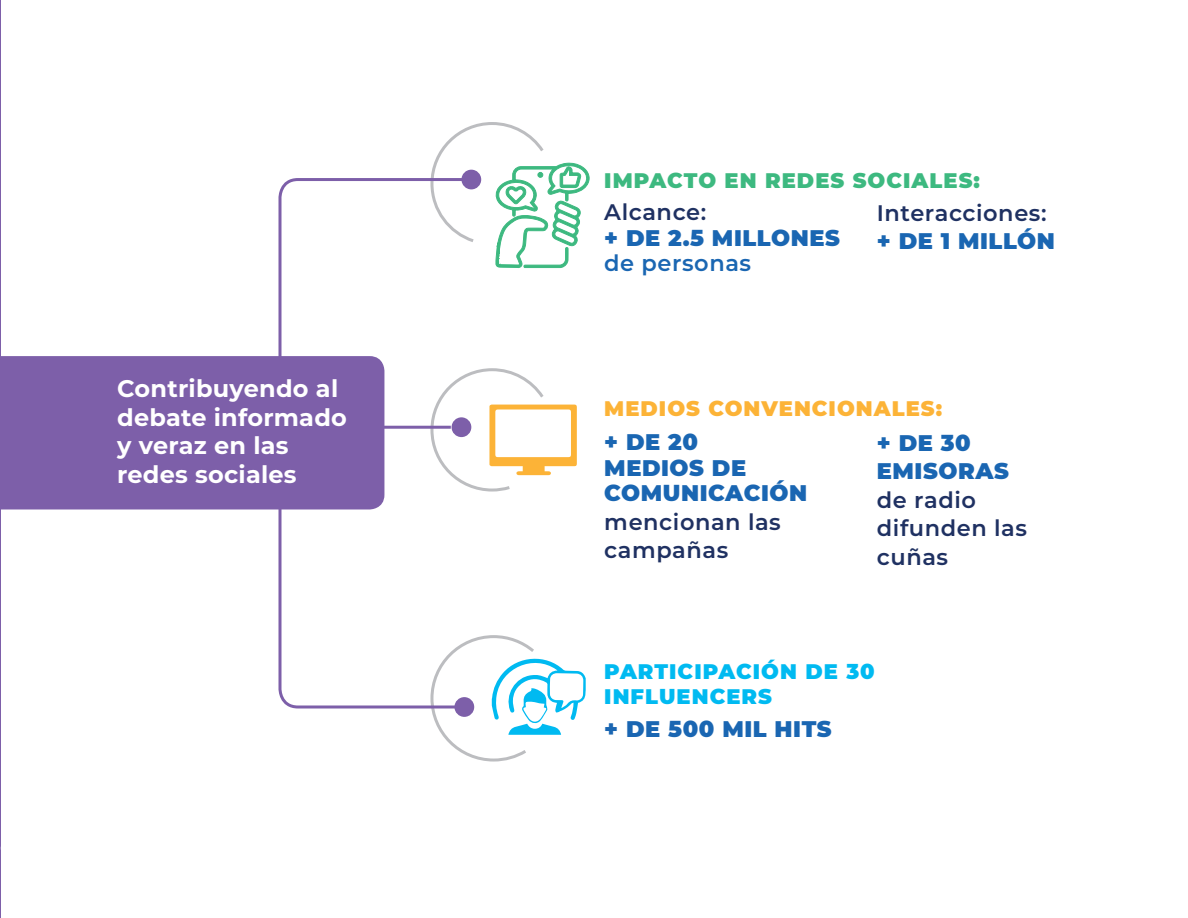
<style>
.page{position:relative;width:1188px;height:918px;background:#fff}
.page>*{position:absolute;margin:0;border:0;box-sizing:border-box;transform-origin:0 0}
.t1{font:700 24px/28.5px "Montserrat";letter-spacing:.01em;color:#fff}
.t2{font:900 22.5px/25.5px "Montserrat";letter-spacing:.025em;color:#1a66b2}
.t3{font:600 22.5px/28.5px "Montserrat";letter-spacing:.025em;color:#1f3162}
.t4{font:600 22.5px "Montserrat";letter-spacing:.025em;color:#1a66b2}
.t5{font:900 21px/25.2px "Montserrat";letter-spacing:.05em;color:#00baf1}
.t6{font:900 21px "Montserrat";letter-spacing:.05em;color:#3db980}
.t7{font:900 21px "Montserrat";letter-spacing:.05em;color:#fcb337}
</style>
<div class="page">
<div style="left:1px;top:356px;width:276px;height:153px;background:#7d5fa9"></div>
<svg style="left:277px;top:122px;width:313px;height:640px"></svg>
<img style="left:0;top:0;width:1px;height:918px">
<p class="t1" style="left:117px;top:373px;width:231px">Contribuyendo al debate informado y veraz en las redes sociales</p>
<p class="t6" style="left:604px;top:165px;width:377px">IMPACTO EN REDES SOCIALES:</p>
<p class="t3" style="left:604px;top:197px;width:103px">Alcance:</p>
<p class="t2" style="left:604px;top:223px;width:237px">+ DE 2.5 MILLONES</p>
<p class="t4" style="left:604px;top:247px;width:148px">de personas</p>
<p class="t3" style="left:877px;top:198px;width:171px">Interacciones:</p>
<p class="t2" style="left:877px;top:227px;width:180px">+ DE 1 MILLÓN</p>
<p class="t7" style="left:604px;top:393px;width:339px">MEDIOS CONVENCIONALES:</p>
<p class="t2" style="left:604px;top:428px;width:204px">+ DE 20<br>MEDIOS DE<br>COMUNICACIÓN</p>
<p class="t3" style="left:604px;top:506px;width:178px">mencionan las campañas</p>
<p class="t2" style="left:877px;top:427px;width:133px;line-height:28.5px">+ DE 30<br>EMISORAS</p>
<p class="t3" style="left:877px;top:485px;width:152px">de radio difunden las cuñas</p>
<p class="t5" style="left:604px;top:657px;width:272px">PARTICIPACIÓN DE 30<br>INFLUENCERS</p>
<p class="t2" style="left:604px;top:715px;width:229px">+ DE 500 MIL HITS</p>
</div>
